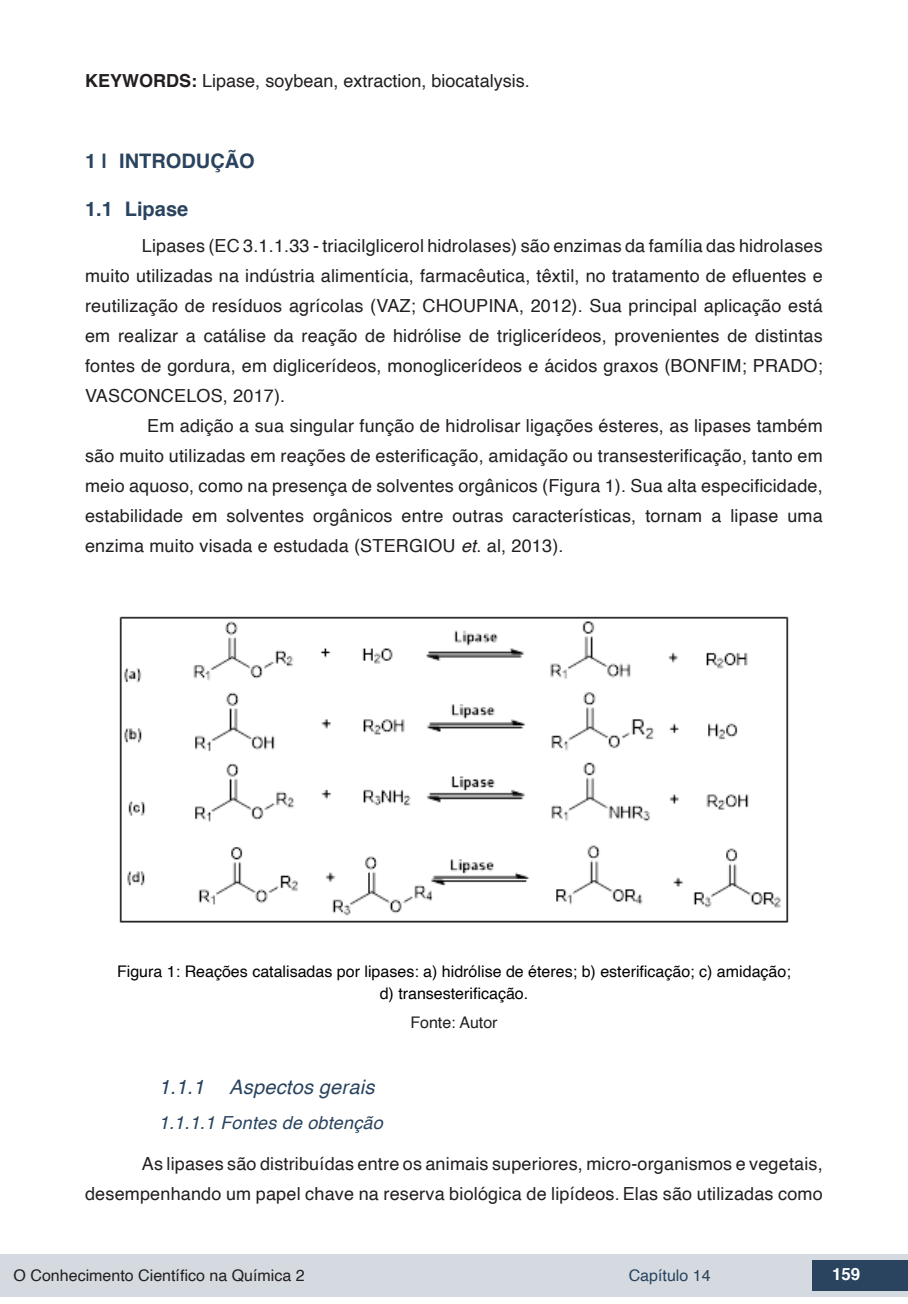
<style>
.page{position:relative;width:908px;height:1304px;background:#fff}
.page>*{position:absolute;margin:0;border:0;box-sizing:border-box;transform-origin:0 0}
.t1{font:700 20px "Helvetica";color:#2a435e}
.t2{font:italic 20px "Helvetica";letter-spacing:.01em;color:#2a435e}
.txt{font:18px/30px "Helvetica";letter-spacing:.01em;color:#231f20;text-align:justify}
.Resumos_e_PC_TXT{font:18px "Helvetica";color:#231f20}
.tit_3{font:italic 18px "Helvetica";letter-spacing:.01em;color:#2a435e}
.t3{font:700 16.8px "Helvetica";color:#fff}
.info_tab_graf_imag{font:16px/22px "Helvetica";color:#000;text-align:center}
.fonte_tab_gra_imag{font:16px "Helvetica";color:#231f20}
.t4{font:16px "Helvetica";color:#2a435e}
.s1{font-weight:700}
.s2{font-style:italic}
</style>
<div class="page">
<div style="left:0;top:1254px;width:906px;height:43px;background:#d4dadf"></div>
<div style="left:812px;top:1261px;width:95px;height:30px;background:#2a435e"></div>
<img style="left:119px;top:616px;width:670px;height:307px">
<p class="Resumos_e_PC_TXT" style="left:85px;top:67px;width:446px"><span class="s1">KEYWORDS:</span> Lipase, soybean, extraction, biocatalysis.</p>
<p class="t1" style="left:85px;top:145px;width:171px">1 | INTRODUÇÃO</p>
<p class="t1" style="left:85px;top:193px;width:105px">1.1 Lipase</p>
<p class="txt" style="left:85px;top:231px;width:738px;text-indent:57px">Lipases (EC 3.1.1.33 - triacilglicerol hidrolases) são enzimas da família das hidrolases muito utilizadas na indústria alimentícia, farmacêutica, têxtil, no tratamento de efluentes e reutilização de resíduos agrícolas (VAZ; CHOUPINA, 2012). Sua principal aplicação está em realizar a catálise da reação de hidrólise de triglicerídeos, provenientes de distintas fontes de gordura, em diglicerídeos, monoglicerídeos e ácidos graxos (BONFIM; PRADO; VASCONCELOS, 2017).</p>
<p class="txt" style="left:85px;top:411px;width:738px;text-indent:62px">Em adição a sua singular função de hidrolisar ligações ésteres, as lipases também são muito utilizadas em reações de esterificação, amidação ou transesterificação, tanto em meio aquoso, como na presença de solventes orgânicos (Figura 1). Sua alta especificidade, estabilidade em solventes orgânicos entre outras características, tornam a lipase uma enzima muito visada e estudada (STERGIOU <span class="s2">et</span>. al, 2013).</p>
<p class="info_tab_graf_imag" style="left:117px;top:961px;width:675px">Figura 1: Reações catalisadas por lipases: a) hidrólise de éteres; b) esterificação; c) amidação; d) transesterificação.</p>
<p class="fonte_tab_gra_imag" style="left:410px;top:1010px;width:89px">Fonte: Autor</p>
<p class="t2" style="left:159px;top:1071px;width:47px">1.1.1</p>
<p class="t2" style="left:229px;top:1071px;width:147px">Aspectos gerais</p>
<p class="tit_3" style="left:159px;top:1109px;width:225px">1.1.1.1 Fontes de obtenção</p>
<p class="txt" style="left:85px;top:1150px;width:738px;text-align:right">As lipases são distribuídas entre os animais superiores, micro-organismos e vegetais, desempenhando um papel chave na reserva biológica de lipídeos.Elas são utilizadas como</p>
<p class="fonte_tab_gra_imag" style="left:14px;top:1263px;width:292px">O Conhecimento Científico na Química 2</p>
<p class="t4" style="left:628px;top:1263px;width:83px">Capítulo 14</p>
<p class="t3" style="left:831px;top:1261px;width:30px">159</p>
</div>
